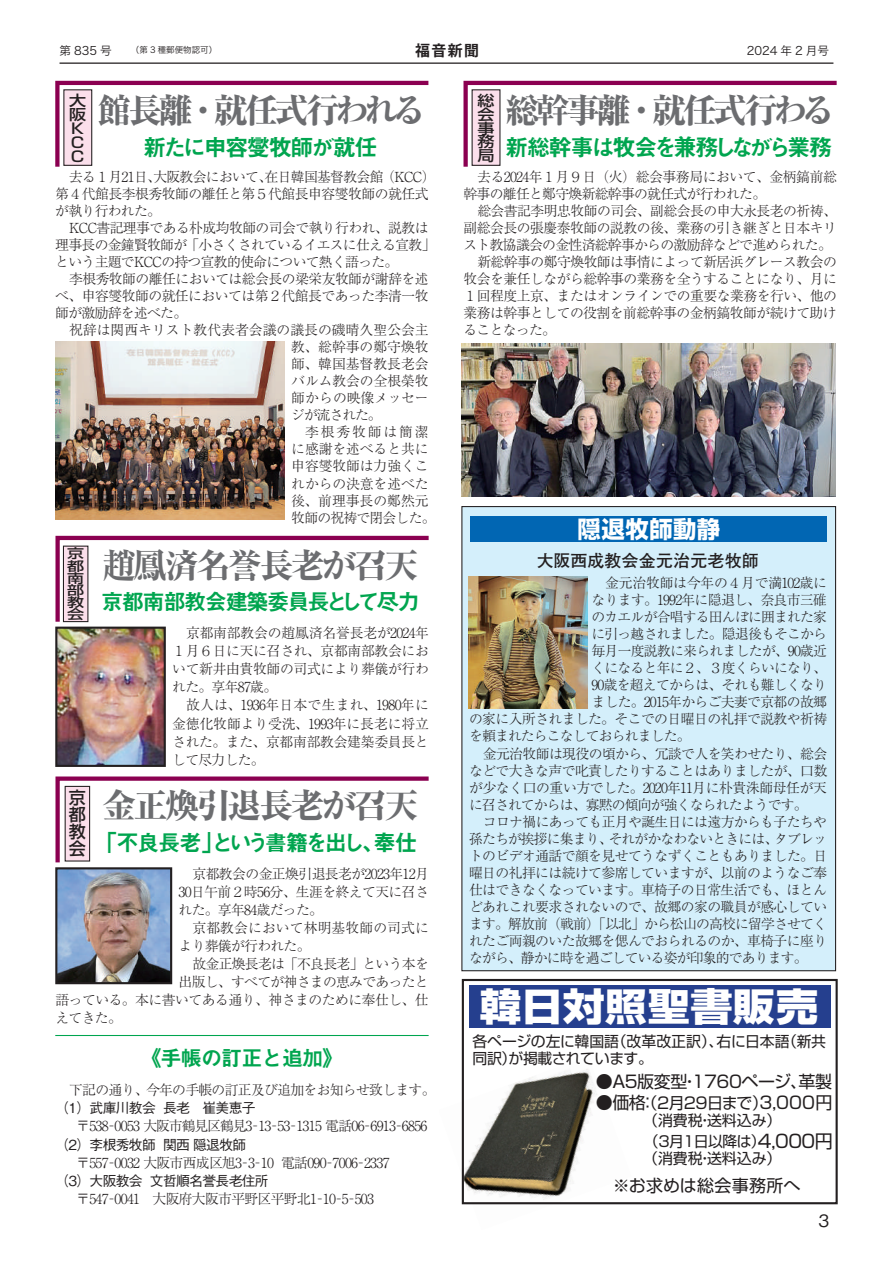
<style>
.page{position:relative;width:893px;height:1263px;background:#fff}
.page>*{position:absolute;margin:0;border:0;box-sizing:border-box;transform-origin:0 0}
.t1{font:800 38.25px "Shin Go Pro";letter-spacing:.01em;color:#fff;scale:1.1 1}
.t2{font:800 34.05px "Ryumin Pro";letter-spacing:-.09em;color:#6c6d70}
.t3{font:23.4px "Midashi Go Pro MB31";letter-spacing:-.1em;color:#00a54f}
.t4{font:23.4px "Midashi Go Pro MB31";letter-spacing:-.075em;color:#00a54f}
.t5{font:700 23.4px "Shin Go Pro";letter-spacing:.02em;color:#fff}
.t6{font:22.35px "Midashi Go Pro MB31";letter-spacing:-.135em;color:#00a54f}
.t7{font:22.35px "Midashi Go Pro MB31";letter-spacing:-.075em;color:#00a54f}
.t8{font:21.3px "Midashi Go Pro MB31";letter-spacing:-.05em;color:#00a54f}
.t9{font:16.95px "Shin Go Pro";letter-spacing:-.02em;color:#231f20}
.t10{font:700 16.95px "Futo Go B101 Pro";letter-spacing:.005em;color:#231f20}
.t11{font:16.95px "Shin Go Pro";letter-spacing:.015em;color:#231f20}
.t12{font:500 16.95px/17px "Shin Go Pro";color:#231f20;text-align:justify}
.t13{font:500 16.95px "Gothic BBB Pro";color:#231f20}
.t14{font:14.85px/17.9px "Shin Go Pro";letter-spacing:-.015em;color:#231f20}
.t15{font:700 14.85px "Koz Go Pro";color:#231f20}
.t16{font:500 14.7px/14px "Shin Go Pro";color:#231f20;scale:1.16 1}
.t17{font:300 13.8px/17px "Ryumin Pro";letter-spacing:-.04em;color:#231f20;text-align:justify}
.t18{font:300 13.8px "Ryumin Pro";letter-spacing:-.06em;color:#231f20}
.t19{font:300 13.8px/17px "Ryumin Pro";letter-spacing:-.005em;color:#231f20;text-align:center}
.t20{font:500 13.8px "Gothic BBB Pro";letter-spacing:-.05em;color:#231f20}
.t21{font:300 13.8px/18.1px "Ryumin Pro";letter-spacing:.005em;color:#231f20}
.t22{font:300 13.8px "Ryumin Pro";letter-spacing:-.015em;color:#231f20}
.t23{font:500 12.75px/12.1px "Shin Go Pro";color:#231f20;text-align:justify;scale:1.33 1}
.t24{font:11.7px "Hira Kaku Pro W3";color:#231f20}
.t25{font:8.55px "Hira Kaku Pro W3";color:#231f20}
.s1{font-size:11.7px}
.s2{font-size:15.9px}
.s3{font-size:18px}
</style>
<div class="page">
<hr style="left:60px;top:63px;width:773px;height:1px;background:#231f20">
<img style="left:461px;top:1056px;width:170px;height:149px">
<svg style="left:55px;top:80px;width:374px;height:87px"></svg>
<svg style="left:463px;top:80px;width:374px;height:87px"></svg>
<div style="left:64px;top:90px;width:28px;height:75px;background:#fbdfeb"></div>
<div style="left:63px;top:89px;width:29px;height:77px;border:1px solid #231f20"></div>
<div style="left:472px;top:90px;width:28px;height:75px;background:#fbdfeb"></div>
<div style="left:462px;top:507px;width:374px;height:464px;background:#d4effb"></div>
<img style="left:468px;top:577px;width:119px;height:132px">
<div style="left:470px;top:516px;width:356px;height:25px;background:#0166b3"></div>
<svg style="left:55px;top:535px;width:374px;height:88px"></svg>
<img style="left:58px;top:630px;width:105px;height:134px">
<div style="left:55px;top:627px;width:111px;height:140px;border:2px solid #231f20"></div>
<svg style="left:55px;top:776px;width:374px;height:87px"></svg>
<img style="left:58px;top:870px;width:111px;height:111px">
<div style="left:55px;top:867px;width:117px;height:117px;border:2px solid #231f20"></div>
<div style="left:63px;top:546px;width:25px;height:76px;background:#fbdfeb"></div>
<div style="left:63px;top:546px;width:25px;height:76px;border:1px solid #231f20"></div>
<img style="left:55px;top:342px;width:230px;height:178px">
<img style="left:462px;top:344px;width:374px;height:153px">
<div style="left:462px;top:979px;width:376px;height:225px;border:2px solid #231f20"></div>
<div style="left:469px;top:985px;width:361px;height:42px;background:#253f8e"></div>
<hr style="left:55px;top:1035px;width:374px;height:1px;background:#00a54f">
<p class="t25" style="left:60px;top:42px;width:159px"><span class="s1">第 835 号　　</span>（第 3 種郵便物認可）</p>
<p class="t15" style="left:415px;top:41px;width:65px">福音新聞</p>
<p class="t24" style="left:747px;top:40px;width:84px">2024 年 2 月号</p>
<p class="t16" style="left:69px;top:91px;width:16px">大阪<br>Ｋ<br>Ｃ<br>Ｃ</p>
<p class="t16" style="left:477px;top:91px;width:16px;text-align:justify">総会事務局</p>
<h2 class="t2" style="left:97px;top:83px;width:330px">館長離・就任式行われる</h2>
<h3 class="t4" style="left:143px;top:128px;width:236px">新たに申容燮牧師が就任</h3>
<h2 class="t2" style="left:505px;top:83px;width:332px">総幹事離・就任式行わる</h2>
<h3 class="t3" style="left:505px;top:128px;width:329px">新総幹事は牧会を兼務しながら業務</h3>
<p class="t17" style="left:55px;top:167px;width:382px;text-align:left;text-indent:14px">去る１月21日、大阪教会において、在日韓国基督教会館（KCC）第４代館長李根秀牧師の離任と第５代館長申容燮牧師の就任式が執り行われた。</p>
<p class="t17" style="left:55px;top:219px;width:382px;text-align:left;text-indent:14px">KCC書記理事である朴成均牧師の司会で執り行われ、説教は理事長の金鐘賢牧師が「小さくされているイエスに仕える宣教」という主題でKCCの持つ宣教的使命について熱く語った。</p>
<p class="t17" style="left:55px;top:270px;width:375px;text-indent:14px">李根秀牧師の離任においては総会長の梁栄友牧師が謝辞を述べ、申容燮牧師の就任においては第２代館長であった李清一牧師が激励辞を述べた。</p>
<p class="t17" style="left:291px;top:321px;width:139px;text-indent:-222px">祝辞は関西キリスト教代表者会議の議長の磯晴久聖公会主教、総幹事の鄭守煥牧師、韓国基督教長老会バルム教会の全根榮牧師からの映像メッセージが流された。</p>
<p class="t19" style="left:291px;top:423px;width:146px">李根秀牧師は簡潔<br>に感謝を述べると共に申容燮牧師は力強くこれからの決意を述べた後、前理事長の鄭然元牧師の祝祷で閉会した。</p>
<p class="t23" style="left:67px;top:546px;width:14px">京都南部教会</p>
<p class="t12" style="left:69px;top:787px;width:18px">京都教会</p>
<h2 class="t2" style="left:102px;top:538px;width:318px">趙鳳済名誉長老が召天</h2>
<h3 class="t7" style="left:101px;top:583px;width:320px">京都南部教会建築委員長として尽力</h3>
<p class="t17" style="left:172px;top:623px;width:258px;line-height:18.1px;text-indent:14px">京都南部教会の趙鳳済名誉長老が2024年１月６日に天に召され、京都南部教会において新井由貴牧師の司式により葬儀が行われた。享年87歳。</p>
<p class="t17" style="left:172px;top:695px;width:258px;line-height:18.1px;text-indent:14px">故人は、1936年日本で生まれ、1980年に金徳化牧師より受洗、1993年に長老に将立された。また、京都南部教会建築委員長として尽力した。</p>
<h2 class="t2" style="left:102px;top:779px;width:317px">金正煥引退長老が召天</h2>
<h3 class="t6" style="left:95px;top:824px;width:324px">「不良長老」という書籍を出し、奉仕</h3>
<p class="t17" style="left:179px;top:863px;width:252px;line-height:18.1px;text-indent:14px">京都教会の金正煥引退長老が2023年12月30日午前２時56分、生涯を終えて天に召された。享年84歳だった。</p>
<p class="t21" style="left:179px;top:918px;width:252px;text-indent:14px">京都教会において林明基牧師の司式により葬儀が行われた。</p>
<p class="t17" style="left:192px;top:954px;width:238px">故金正煥長老は「不良長老」という本を</p>
<p class="t17" style="left:179px;top:972px;width:252px">出版し、すべてが神さまの恵みであったと</p>
<p class="t17" style="left:55px;top:990px;width:375px">語っている。本に書いてある通り、神さまのために奉仕し、仕</p>
<p class="t17" style="left:55px;top:1009px;width:68px">えてきた。</p>
<h3 class="t8" style="left:140px;top:1041px;width:205px">《手帳の訂正と追加》</h3>
<p class="t17" style="left:69px;top:1080px;width:368px">下記の通り、今年の手帳の訂正及び追加をお知らせ致します。</p>
<p class="t20" style="left:55px;top:1097px;width:202px">（1）武庫川教会 長老　崔美恵子</p>
<p class="t17" style="left:55px;top:1117px;width:374px">　 〒538−0053 大阪市鶴見区鶴見3−13−53−1315 電話06−6913−6856</p>
<p class="t20" style="left:55px;top:1133px;width:193px">（2）李根秀牧師 関西 隠退牧師</p>
<p class="t17" style="left:55px;top:1153px;width:336px">　 〒557−0032 大阪市西成区旭3−3−10 電話090−7006−2337</p>
<p class="t20" style="left:55px;top:1169px;width:215px">（3）大阪教会 文哲順名誉長老住所</p>
<p class="t17" style="left:55px;top:1189px;width:320px">　 〒547−0041　大阪府大阪市平野区平野北1−10−5−503</p>
<p class="t17" style="left:463px;top:168px;width:375px;text-indent:14px">去る2024年１月９日（火）総会事務局において、金柄鎬前総幹事の離任と鄭守煥新総幹事の就任式が行われた。</p>
<p class="t17" style="left:477px;top:202px;width:361px">総会書記李明忠牧師の司会、副総会長の申大永長老の祈祷、</p>
<p class="t17" style="left:463px;top:219px;width:375px">副総会長の張慶泰牧師の説教の後、業務の引き継ぎと日本キリ</p>
<p class="t17" style="left:463px;top:236px;width:370px">スト教協議会の金性済総幹事からの激励辞などで進められた。</p>
<p class="t17" style="left:477px;top:253px;width:361px">新総幹事の鄭守煥牧師は事情によって新居浜グレース教会の</p>
<p class="t17" style="left:463px;top:270px;width:375px">牧会を兼任しながら総幹事の業務を全うすることになり、月に</p>
<p class="t17" style="left:463px;top:287px;width:375px">１回程度上京、またはオンラインでの重要な業務を行い、他の</p>
<p class="t17" style="left:463px;top:304px;width:375px">業務は幹事としての役割を前総幹事の金柄鎬牧師が続けて助け</p>
<p class="t17" style="left:463px;top:321px;width:94px">ることなった。</p>
<h3 class="t5" style="left:577px;top:510px;width:144px">隠退牧師動静</h3>
<p class="t10" style="left:537px;top:547px;width:224px">大阪西成教会金元治元老牧師</p>
<p class="t22" style="left:605px;top:572px;width:223px">金元治牧師は今年の４月で満102歳に</p>
<p class="t17" style="left:591px;top:591px;width:237px">なります。1992年に隠退し、奈良市三碓</p>
<p class="t17" style="left:591px;top:608px;width:237px">のカエルが合唱する田んぼに囲まれた家</p>
<p class="t17" style="left:591px;top:625px;width:237px">に引っ越されました。隠退後もそこから</p>
<p class="t17" style="left:591px;top:642px;width:237px">毎月一度説教に来られましたが、90歳近</p>
<p class="t17" style="left:591px;top:659px;width:237px">くになると年に２、３度くらいになり、</p>
<p class="t17" style="left:591px;top:676px;width:237px">90歳を超えてからは、それも難しくなり</p>
<p class="t17" style="left:591px;top:693px;width:237px">ました。2015年からご夫妻で京都の故郷</p>
<p class="t17" style="left:469px;top:710px;width:360px">の家に入所されました。そこでの日曜日の礼拝で説教や祈祷</p>
<p class="t18" style="left:469px;top:725px;width:223px">を頼まれたらこなしておられました。</p>
<p class="t17" style="left:483px;top:744px;width:346px">金元治牧師は現役の頃から、冗談で人を笑わせたり、総会</p>
<p class="t17" style="left:469px;top:761px;width:360px">などで大きな声で叱責したりすることはありましたが、口数</p>
<p class="t17" style="left:469px;top:778px;width:359px">が少なく口の重い方でした。2020年11月に朴貴洙師母任が天</p>
<p class="t18" style="left:469px;top:793px;width:340px">に召されてからは、寡黙の傾向が強くなられたようです。</p>
<p class="t17" style="left:483px;top:812px;width:346px">コロナ禍にあっても正月や誕生日には遠方からも子たちや</p>
<p class="t18" style="left:469px;top:827px;width:360px">孫たちが挨拶に集まり、それがかなわないときには、タブレッ</p>
<p class="t17" style="left:469px;top:846px;width:360px">トのビデオ通話で顔を見せてうなずくこともありました。日</p>
<p class="t17" style="left:469px;top:863px;width:360px">曜日の礼拝には続けて参席していますが、以前のようなご奉</p>
<p class="t17" style="left:469px;top:880px;width:359px">仕はできなくなっています。車椅子の日常生活でも、ほとん</p>
<p class="t17" style="left:469px;top:897px;width:360px">どあれこれ要求されないので、故郷の家の職員が感心してい</p>
<p class="t18" style="left:469px;top:913px;width:359px">ます。解放前（戦前）「以北」から松山の高校に留学させてく</p>
<p class="t17" style="left:469px;top:931px;width:360px">れたご両親のいた故郷を偲んでおられるのか、車椅子に座り</p>
<p class="t18" style="left:469px;top:947px;width:340px">ながら、静かに時を過ごしている姿が印象的であります。</p>
<h1 class="t1" style="left:480px;top:976px;width:309px">韓日対照聖書販売</h1>
<p class="t14" style="left:472px;top:1030px;width:355px">各ページの左に韓国語（改革改正訳）、右に日本語（新共同訳）が掲載されています。</p>
<p class="t9" style="left:596px;top:1068px;width:238px">●A5版変型・1760ページ、革製</p>
<p class="t9" style="left:596px;top:1089px;width:238px">●価格：<span class="s2">（2月29日まで）</span>3,000円</p>
<p class="t14" style="left:613px;top:1108px;width:222px;line-height:20.7px">　　（消費税・送料込み）<br>　 （3月1日以降は）<span class="s3">4,000円</span></p>
<p class="t14" style="left:613px;top:1148px;width:170px">　　（消費税・送料込み）</p>
<p class="t11" style="left:613px;top:1171px;width:189px">※お求めは総会事務所へ</p>
<p class="t13" style="left:818px;top:1207px;width:12px">3</p>
</div>
